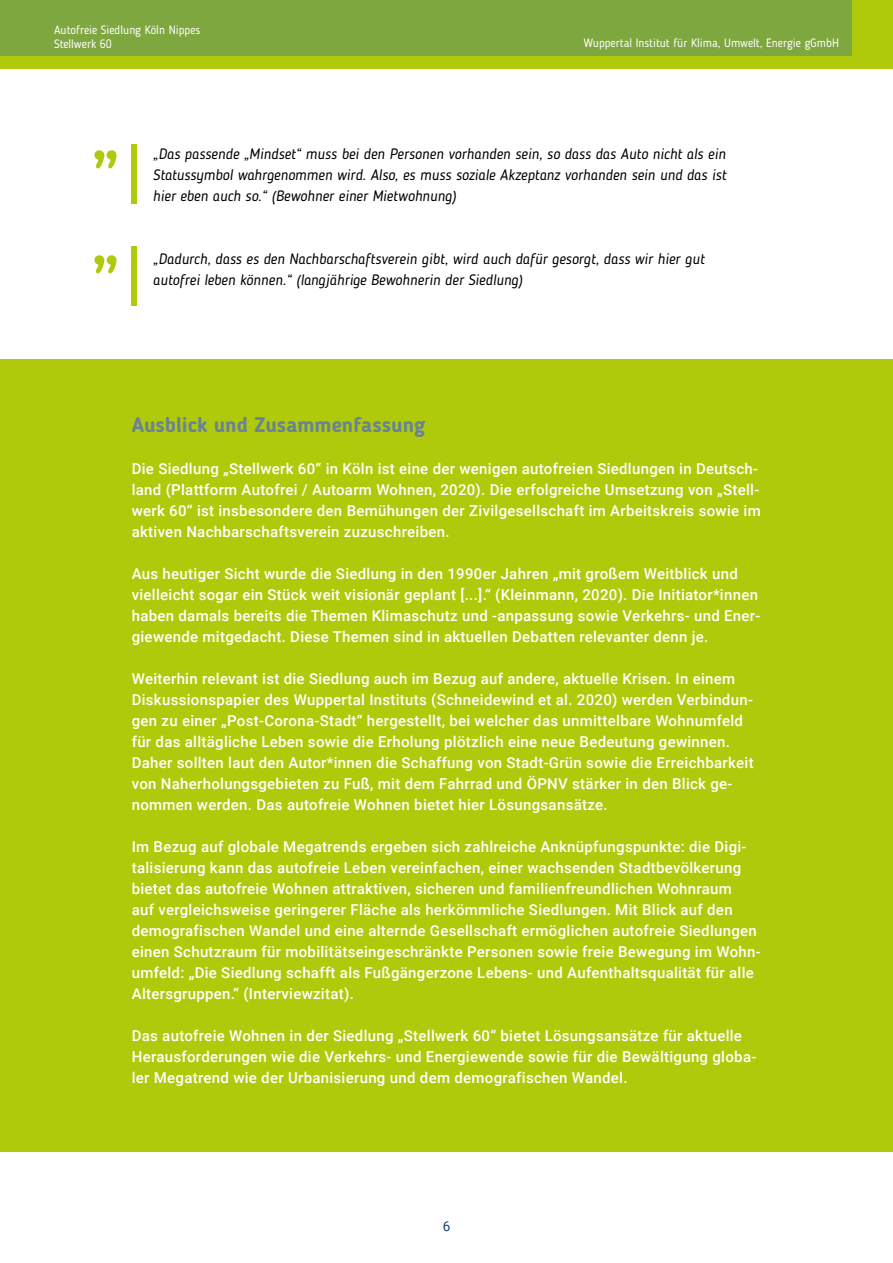
<style>
.page{position:relative;width:893px;height:1263px;background:#fff}
.page>*{position:absolute;margin:0;border:0;box-sizing:border-box;transform-origin:0 0}
.Unterüberschrift_14{font:500 72px "Blogger Sans";color:#afca0b}
.Unterüberschrift_14-2{font:700 21px "Blogger Sans";color:#698297}
.Fließtext_Roboto_10{font:500 15px/21px "Roboto";letter-spacing:.02em;color:#fff}
.Italic{font:italic 15px/21px "Blogger Sans";color:#000;text-align:justify}
.Seitenzahl{font:13.5px "Roboto";color:#1b4175}
.t1{font:12px "Blogger Sans";color:#fff}
</style>
<div class="page">
<div style="left:0;top:359px;width:893px;height:793px;background:#afca0b"></div>
<div style="left:132px;top:144px;width:5px;height:59px;background:#afca0b"></div>
<div style="left:132px;top:246px;width:5px;height:59px;background:#afca0b"></div>
<div style="left:0;top:0;width:893px;height:68px;background:#afca0b"></div>
<div style="left:0;top:0;width:851px;height:56px;background:#7fa740"></div>
<p class="t1" style="left:54px;top:22px;width:148px">Autofreie Siedlung Köln Nippes</p>
<p class="t1" style="left:54px;top:37px;width:59px">Stellwerk 60</p>
<p class="t1" style="left:584px;top:36px;width:257px">Wuppertal Institut für Klima, Umwelt, Energie gGmbH</p>
<p class="Unterüberschrift_14" style="left:90px;top:91px;width:32px">„</p>
<p class="Unterüberschrift_14" style="left:90px;top:196px;width:32px">„</p>
<p class="Italic" style="left:153px;top:143px;width:575px">„Das passende „Mindset“ muss bei den Personen vorhanden sein, so dass das Auto nicht als ein Statussymbol wahrgenommen wird. Also, es muss soziale Akzeptanz vorhanden sein und das ist hier eben auch so.“ (Bewohner einer Mietwohnung)</p>
<p class="Italic" style="left:153px;top:248px;width:553px">„Dadurch, dass es den Nachbarschaftsverein gibt, wird auch dafür gesorgt, dass wir hier gut autofrei leben können.“ (langjährige Bewohnerin der Siedlung)</p>
<p class="Unterüberschrift_14-2" style="left:132px;top:412px;width:295px">Ausblick und Zusammenfassung</p>
<p class="Fließtext_Roboto_10" style="left:132px;top:458px;width:630px">Die Siedlung „Stellwerk 60“ in Köln ist eine der wenigen autofreien Siedlungen in Deutsch&shy;land (Plattform Autofrei / Autoarm Wohnen, 2020). Die erfolgreiche Umsetzung von „Stell&shy;werk 60“ ist insbesondere den Bemühungen der Zivilgesellschaft im Arbeitskreis sowie im aktiven Nachbarschaftsverein zuzuschreiben.</p>
<p class="Fließtext_Roboto_10" style="left:132px;top:563px;width:630px">Aus heutiger Sicht wurde die Siedlung in den 1990er Jahren „mit großem Weitblick und vielleicht sogar ein Stück weit visionär geplant [...].“ (Kleinmann, 2020). Die Initiator*innen haben damals bereits die Themen Klimaschutz und -anpassung sowie Verkehrs- und Ener&shy;giewende mitgedacht. Diese Themen sind in aktuellen Debatten relevanter denn je.</p>
<p class="Fließtext_Roboto_10" style="left:132px;top:668px;width:623px">Weiterhin relevant ist die Siedlung auch im Bezug auf andere, aktuelle Krisen. In einem Diskussionspapier des Wuppertal Instituts (Schneidewind et al. 2020) werden Verbindun&shy;gen zu einer „Post-Corona-Stadt“ hergestellt, bei welcher das unmittelbare Wohnumfeld für das alltägliche Leben sowie die Erholung plötzlich eine neue Bedeutung gewinnen.<br>Daher sollten laut den Autor*innen die Schaffung von Stadt-Grün sowie die Erreichbarkeit von Naherholungsgebieten zu Fuß, mit dem Fahrrad und ÖPNV stärker in den Blick ge&shy;nommen werden. Das autofreie Wohnen bietet hier Lösungsansätze.</p>
<p class="Fließtext_Roboto_10" style="left:132px;top:836px;width:631px">Im Bezug auf globale Megatrends ergeben sich zahlreiche Anknüpfungspunkte: die Digi&shy;talisierung kann das autofreie Leben vereinfachen, einer wachsenden Stadtbevölkerung bietet das autofreie Wohnen attraktiven, sicheren und familienfreundlichen Wohnraum<br>auf vergleichsweise geringerer Fläche als herkömmliche Siedlungen. Mit Blick auf den demografischen Wandel und eine alternde Gesellschaft ermöglichen autofreie Siedlungen einen Schutzraum für mobilitätseingeschränkte Personen sowie freie Bewegung im Wohn&shy;umfeld: „Die Siedlung schafft als Fußgängerzone Lebens- und Aufenthaltsqualität für alle Altersgruppen.“ (Interviewzitat).</p>
<p class="Fließtext_Roboto_10" style="left:132px;top:1025px;width:626px">Das autofreie Wohnen in der Siedlung „Stellwerk 60“ bietet Lösungsansätze für aktuelle<br>Herausforderungen wie die Verkehrs- und Energiewende sowie für die Bewältigung globa&shy;ler Megatrend wie der Urbanisierung und dem demografischen Wandel.</p>
<p class="Seitenzahl" style="left:443px;top:1216px;width:9px">6</p>
</div>
